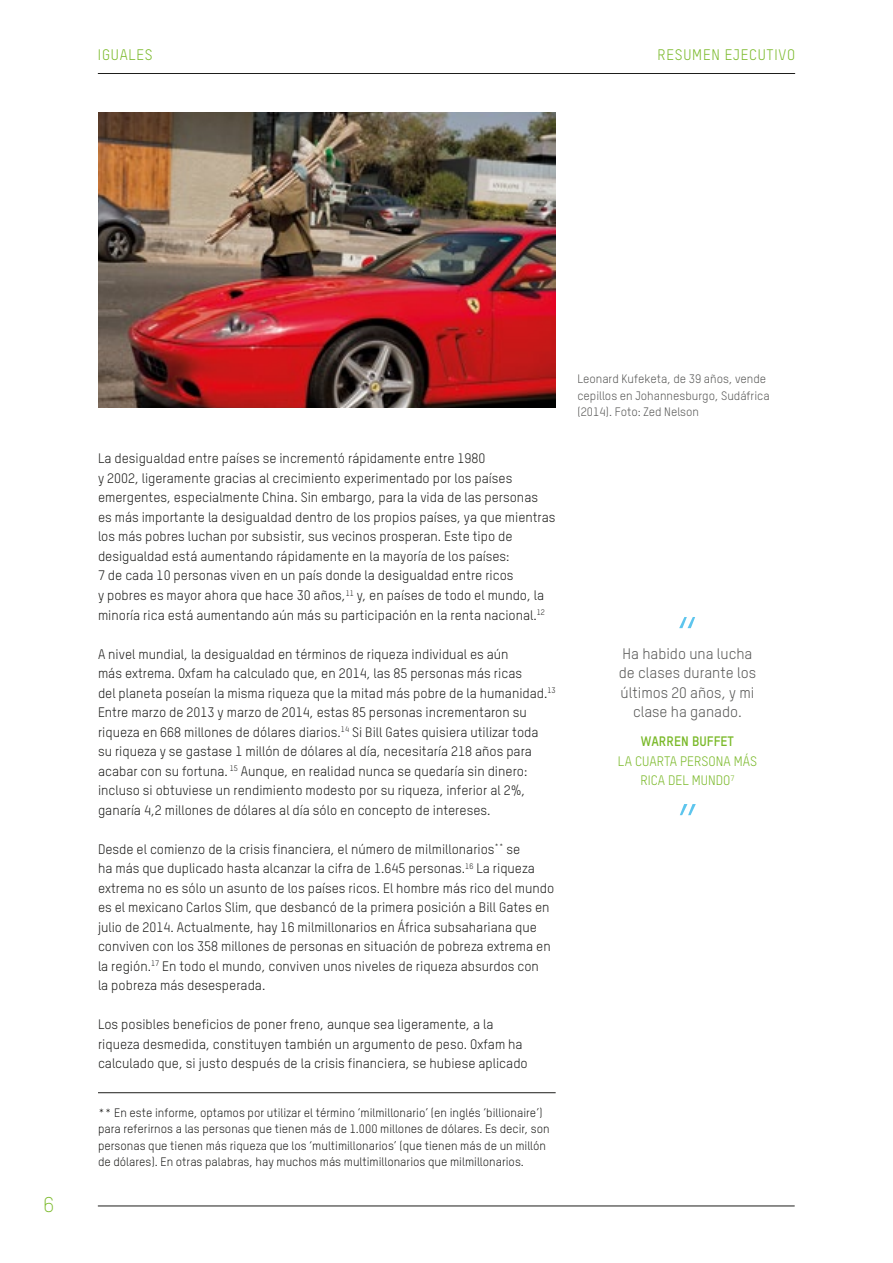
<style>
.page{position:relative;width:893px;height:1263px;background:#fff}
.page>*{position:absolute;margin:0;border:0;box-sizing:border-box;transform-origin:0 0}
.t1{font:300 60px "Oxfam TSTARPRO";color:#5dc5ed}
.t2{font:300 21px "Oxfam TSTARPRO";color:#7ab929}
.t3{font:15px/19.5px "Oxfam TSTARPRO";color:#575756;text-align:center}
.t4{font:15px "Oxfam TSTARPRO";letter-spacing:.05em;color:#7ab929}
.t5{font:13.5px/19.5px "Oxfam TSTARPRO";color:#1d1d1b}
.t6{font:13.5px/19.5px "Oxfam TSTARPRO";color:#7ab929;text-align:center}
.t7{font:700 13.5px "Oxfam TSTARPRO";color:#7ab929}
.t8{font:12px/16.5px "Oxfam TSTARPRO";color:#1d1d1b}
.t9{font:12px/16.5px "Oxfam TSTARPRO";color:#575756}
</style>
<div class="page">
<img style="left:98px;top:113px;width:458px;height:295px">
<hr style="left:98px;top:1092px;width:458px;height:1px;background:#1d1d1b">
<hr style="left:98px;top:73px;width:697px;height:1px;background:#1d1d1b">
<hr style="left:98px;top:1205px;width:696px;height:1px;background:#1d1d1b">
<p class="t4" style="left:98px;top:43px;width:56px">IGUALES</p>
<p class="t4" style="left:658px;top:43px;width:139px">RESUMEN EJECUTIVO</p>
<h2 class="t2" style="left:43px;top:1189px;width:12px">6</h2>
<p class="t5" style="left:98px;top:448px;width:459px">La desigualdad entre países se incrementó rápidamente entre 1980<br>y 2002, ligeramente gracias al crecimiento experimentado por los países emergentes, especialmente China. Sin embargo, para la vida de las personas<br>es más importante la desigualdad dentro de los propios países, ya que mientras los más pobres luchan por subsistir, sus vecinos prosperan. Este tipo de desigualdad está aumentando rápidamente en la mayoría de los países:<br>7 de cada 10 personas viven en un país donde la desigualdad entre ricos<br>y pobres es mayor ahora que hace 30 años,<sup>11</sup> y, en países de todo el mundo, la minoría rica está aumentando aún más su participación en la renta nacional.<sup>12</sup></p>
<p class="t5" style="left:98px;top:643px;width:459px">A nivel mundial, la desigualdad en términos de riqueza individual es aún<br>más extrema. Oxfam ha calculado que, en 2014, las 85 personas más ricas<br>del planeta poseían la misma riqueza que la mitad más pobre de la humanidad.<sup>13<br></sup>Entre marzo de 2013 y marzo de 2014, estas 85 personas incrementaron su riqueza en 668 millones de dólares diarios.<sup>14</sup> Si Bill Gates quisiera utilizar toda su riqueza y se gastase 1 millón de dólares al día, necesitaría 218 años para acabar con su fortuna. <sup>15</sup> Aunque, en realidad nunca se quedaría sin dinero: incluso si obtuviese un rendimiento modesto por su riqueza, inferior al 2%, ganaría 4,2 millones de dólares al día sólo en concepto de intereses.</p>
<p class="t5" style="left:98px;top:838px;width:458px">Desde el comienzo de la crisis financiera, el número de milmillonarios<sup>**</sup> se<br>ha más que duplicado hasta alcanzar la cifra de 1.645 personas.<sup>16</sup> La riqueza extrema no es sólo un asunto de los países ricos. El hombre más rico del mundo es el mexicano Carlos Slim, que desbancó de la primera posición a Bill Gates en julio de 2014. Actualmente, hay 16 milmillonarios en África subsahariana que conviven con los 358 millones de personas en situación de pobreza extrema en la región.<sup>17</sup> En todo el mundo, conviven unos niveles de riqueza absurdos con<br>la pobreza más desesperada.</p>
<p class="t5" style="left:98px;top:1013px;width:431px">Los posibles beneficios de poner freno, aunque sea ligeramente, a la riqueza desmedida, constituyen también un argumento de peso. Oxfam ha calculado que, si justo después de la crisis financiera, se hubiese aplicado</p>
<p class="t8" style="left:98px;top:1103px;width:453px">** En este informe, optamos por utilizar el término ‘milmillonario’ (en inglés ‘billionaire’) para referirnos a las personas que tienen más de 1.000 millones de dólares. Es decir, son personas que tienen más riqueza que los ‘multimillonarios’ (que tienen más de un millón de dólares). En otras palabras, hay muchos más multimillonarios que milmillonarios.</p>
<p class="t9" style="left:577px;top:370px;width:194px">Leonard Kufeketa, de 39 años, vende cepillos en Johannesburgo, Sudáfrica (2014). Foto: Zed Nelson</p>
<h1 class="t1" style="left:676px;top:596px;width:24px">“</h1>
<p class="t3" style="left:619px;top:662px;width:139px">de clases durante los últimos 20 años, y mi clase ha ganado.</p>
<p class="t7" style="left:641px;top:731px;width:95px">WARREN BUFFET</p>
<p class="t6" style="left:618px;top:750px;width:141px">LA CUARTA PERSONA MÁS<br>RICA DEL MUNDO<sup>7</sup></p>
<h1 class="t1" style="left:676px;top:783px;width:24px">”</h1>
<p class="t3" style="left:623px;top:642px;width:131px">Ha habido una lucha</p>
</div>
